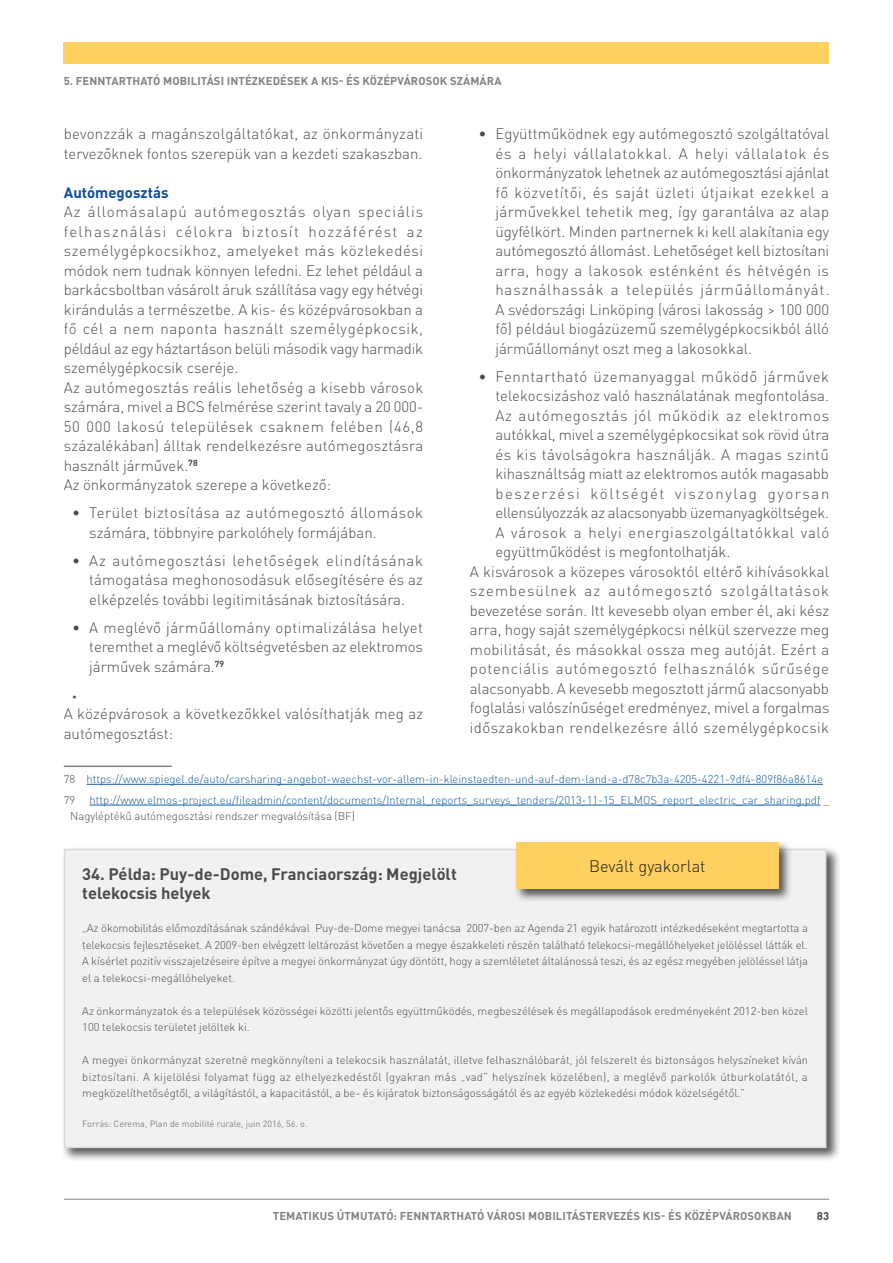
<style>
.page{position:relative;width:893px;height:1263px;background:#fff}
.page>*{position:absolute;margin:0;border:0;box-sizing:border-box;transform-origin:0 0}
.Box_title{font:700 16.5px/19.5px "DIN Pro";color:#4b4c4d}
.t1{font:300 16.5px "DIN Pro";color:#231f20}
.regular_text{font:300 15px/19.5px "DIN Pro";color:#4b4c4d;text-align:justify}
.Level_4_headline{font:700 15px "DIN Pro";color:#0d4da1}
.box_and_table_regula{font:300 11.25px/16.5px "DIN Pro";color:#4b4c4d;text-align:justify}
.Footnote_regular{font:300 11.25px/16.5px "DIN Pro";color:#175d9e}
.t2{font:700 11.25px "DIN Pro";letter-spacing:.01em;color:#808285}
.t3{font:700 11.25px "DIN Pro";color:#4b4c4d}
.Footnote_regular-2{font:300 11.25px "DIN Pro";color:#4b4c4d}
.Reference_in_box{font:9px "DIN Pro";color:#808285}
.t4{font:300 8.7px "DIN Pro";color:#4b4c4d}
.s1{color:#4b4c4d}
</style>
<div class="page">
<hr style="left:64px;top:1199px;width:765px;height:1px;background:#808285">
<div style="left:64px;top:43px;width:765px;height:21px;background:#fed060"></div>
<hr style="left:64px;top:765px;width:108px;height:2px;background:#808285">
<hr style="left:87px;top:784px;width:736px;height:1px;background:#175d9e">
<hr style="left:90px;top:805px;width:730px;height:1px;background:#175d9e">
<div style="left:62px;top:846px;width:779px;height:316px;background:#231f20;opacity:.75"></div>
<div style="left:65px;top:849px;width:761px;height:298px;background:#f0f2f2"></div>
<div style="left:64px;top:849px;width:762px;height:299px;border:2px solid #d8d9db"></div>
<div style="left:514px;top:840px;width:279px;height:63px;background:#231f20;opacity:.75"></div>
<div style="left:516px;top:842px;width:262px;height:47px;background:#fed060"></div>
<p class="t2" style="left:64px;top:72px;width:439px">5. FENNTARTHATÓ MOBILITÁSI INTÉZKEDÉSEK A KIS- ÉS KÖZÉPVÁROSOK SZÁMÁRA</p>
<p class="regular_text" style="left:64px;top:123px;width:361px">bevonzzák a magánszolgáltatókat, az önkormányzati tervezőknek fontos szerepük van a kezdeti szakaszban.</p>
<p class="Level_4_headline" style="left:64px;top:180px;width:106px">Autómegosztás</p>
<p class="regular_text" style="left:64px;top:201px;width:361px">Az állomásalapú autómegosztás olyan speciális felhasználási célokra biztosít hozzáférést az személygépkocsikhoz, amelyeket más közlekedési módok nem tudnak könnyen lefedni. Ez lehet például a barkácsboltban vásárolt áruk szállítása vagy egy hétvégi kirándulás a természetbe. A kis- és középvárosokban a fő cél a nem naponta használt személygépkocsik, például az egy háztartáson belüli második vagy harmadik személygépkocsik cseréje.</p>
<p class="regular_text" style="left:64px;top:377px;width:361px">Az autómegosztás reális lehetőség a kisebb városok számára, mivel a BCS felmérése szerint tavaly a 20 000- 50 000 lakosú települések csaknem felében (46,8 százalékában) álltak rendelkezésre autómegosztásra használt járművek.<sup>78</sup></p>
<p class="regular_text" style="left:64px;top:474px;width:269px">Az önkormányzatok szerepe a következő:</p>
<p class="regular_text" style="left:89px;top:502px;width:335px;text-indent:-17px">• Terület biztosítása az autómegosztó állomások számára, többnyire parkolóhely formájában.</p>
<p class="regular_text" style="left:89px;top:550px;width:335px;text-indent:-17px">• Az autómegosztási lehetőségek elindításának támogatása meghonosodásuk elősegítésére és az elképzelés további legitimitásának biztosítására.</p>
<p class="regular_text" style="left:89px;top:617px;width:335px;text-indent:-17px">• A meglévő járműállomány optimalizálása helyet teremthet a meglévő költségvetésben az elektromos járművek számára.<sup>79</sup></p>
<p class="t4" style="left:72px;top:690px;width:6px">•</p>
<p class="regular_text" style="left:64px;top:703px;width:361px">A középvárosok a következőkkel valósíthatják meg az autómegosztást:</p>
<p class="Footnote_regular" style="left:64px;top:770px;width:761px"><span class="s1">78</span> https://www.spiegel.de/auto/carsharing-angebot-waechst-vor-allem-in-kleinstaedten-und-auf-dem-land-a-d78c7b3a-4205-4221-9df4-809f86a8614e</p>
<p class="Footnote_regular-2" style="left:64px;top:792px;width:13px">79</p>
<p class="regular_text" style="left:495px;top:123px;width:335px;text-indent:-17px">• Együttműködnek egy autómegosztó szolgáltatóval és a helyi vállalatokkal. A helyi vállalatok és önkormányzatok lehetnek az autómegosztási ajánlat fő közvetítői, és saját üzleti útjaikat ezekkel a járművekkel tehetik meg, így garantálva az alap ügyfélkört. Minden partnernek ki kell alakítania egy autómegosztó állomást. Lehetőséget kell biztosítani arra, hogy a lakosok esténként és hétvégén is használhassák a település járműállományát.<br>A svédországi Linköping (városi lakosság &gt; 100 000 fő) például biogázüzemű személygépkocsikból álló járműállományt oszt meg a lakosokkal.</p>
<p class="regular_text" style="left:495px;top:366px;width:335px;text-indent:-17px">• Fenntartható üzemanyaggal működő járművek telekocsizáshoz való használatának megfontolása.<br>Az autómegosztás jól működik az elektromos autókkal, mivel a személygépkocsikat sok rövid útra és kis távolságokra használják. A magas szintű kihasználtság miatt az elektromos autók magasabb beszerzési költségét viszonylag gyorsan ellensúlyozzák az alacsonyabb üzemanyagköltségek.<br>A városok a helyi energiaszolgáltatókkal való együttműködést is megfontolhatják.</p>
<p class="regular_text" style="left:470px;top:561px;width:361px">A kisvárosok a közepes városoktól eltérő kihívásokkal szembesülnek az autómegosztó szolgáltatások bevezetése során. Itt kevesebb olyan ember él, aki kész arra, hogy saját személygépkocsi nélkül szervezze meg mobilitását, és másokkal ossza meg autóját. Ezért a potenciális autómegosztó felhasználók sűrűsége alacsonyabb. A kevesebb megosztott jármű alacsonyabb foglalási valószínűséget eredményez, mivel a forgalmas időszakokban rendelkezésre álló személygépkocsik</p>
<p class="Footnote_regular" style="left:70px;top:791px;width:760px;text-indent:19px">http://www.elmos-project.eu/fileadmin/content/documents/Internal_reports_surveys_tenders/2013-11-15_ELMOS_report_electric_car_sharing.pdf <span class="s1">_<br>Nagyléptékű autómegosztási rendszer megvalósítása (BF)</span></p>
<p class="t1" style="left:589px;top:854px;width:118px">Bevált gyakorlat</p>
<p class="Box_title" style="left:82px;top:862px;width:376px">34. Példa: Puy-de-Dome, Franciaország: Megjelölt telekocsis helyek</p>
<p class="box_and_table_regula" style="left:82px;top:920px;width:727px">„Az ökomobilitás előmozdításának szándékával Puy-de-Dome megyei tanácsa 2007-ben az Agenda 21 egyik határozott intézkedéseként megtartotta a telekocsis fejlesztéseket. A 2009-ben elvégzett leltározást követően a megye északkeleti részén található telekocsi-megállóhelyeket jelöléssel látták el.<br>A kísérlet pozitív visszajelzéseire építve a megyei önkormányzat úgy döntött, hogy a szemléletet általánossá teszi, és az egész megyében jelöléssel látja el a telekocsi-megállóhelyeket.</p>
<p class="box_and_table_regula" style="left:82px;top:1002px;width:727px">Az önkormányzatok és a települések közösségei közötti jelentős együttműködés, megbeszélések és megállapodások eredményeként 2012-ben közel<br>100 telekocsis területet jelöltek ki.</p>
<p class="box_and_table_regula" style="left:82px;top:1052px;width:727px">A megyei önkormányzat szeretné megkönnyíteni a telekocsik használatát, illetve felhasználóbarát, jól felszerelt és biztonságos helyszíneket kíván biztosítani. A kijelölési folyamat függ az elhelyezkedéstől (gyakran más „vad” helyszínek közelében), a meglévő parkolók útburkolatától, a megközelíthetőségtől, a világítástól, a kapacitástól, a be- és kijáratok biztonságosságától és az egyéb közlekedési módok közelségétől.”</p>
<p class="Reference_in_box" style="left:82px;top:1117px;width:225px">Forrás: Cerema, Plan de mobilité rurale, juin 2016, 56. o.</p>
<p class="t2" style="left:273px;top:1207px;width:521px">TEMATIKUS ÚTMUTATÓ: FENNTARTHATÓ VÁROSI MOBILITÁSTERVEZÉS KIS- ÉS KÖZÉPVÁROSOKBAN</p>
<p class="t3" style="left:817px;top:1207px;width:14px">83</p>
</div>
